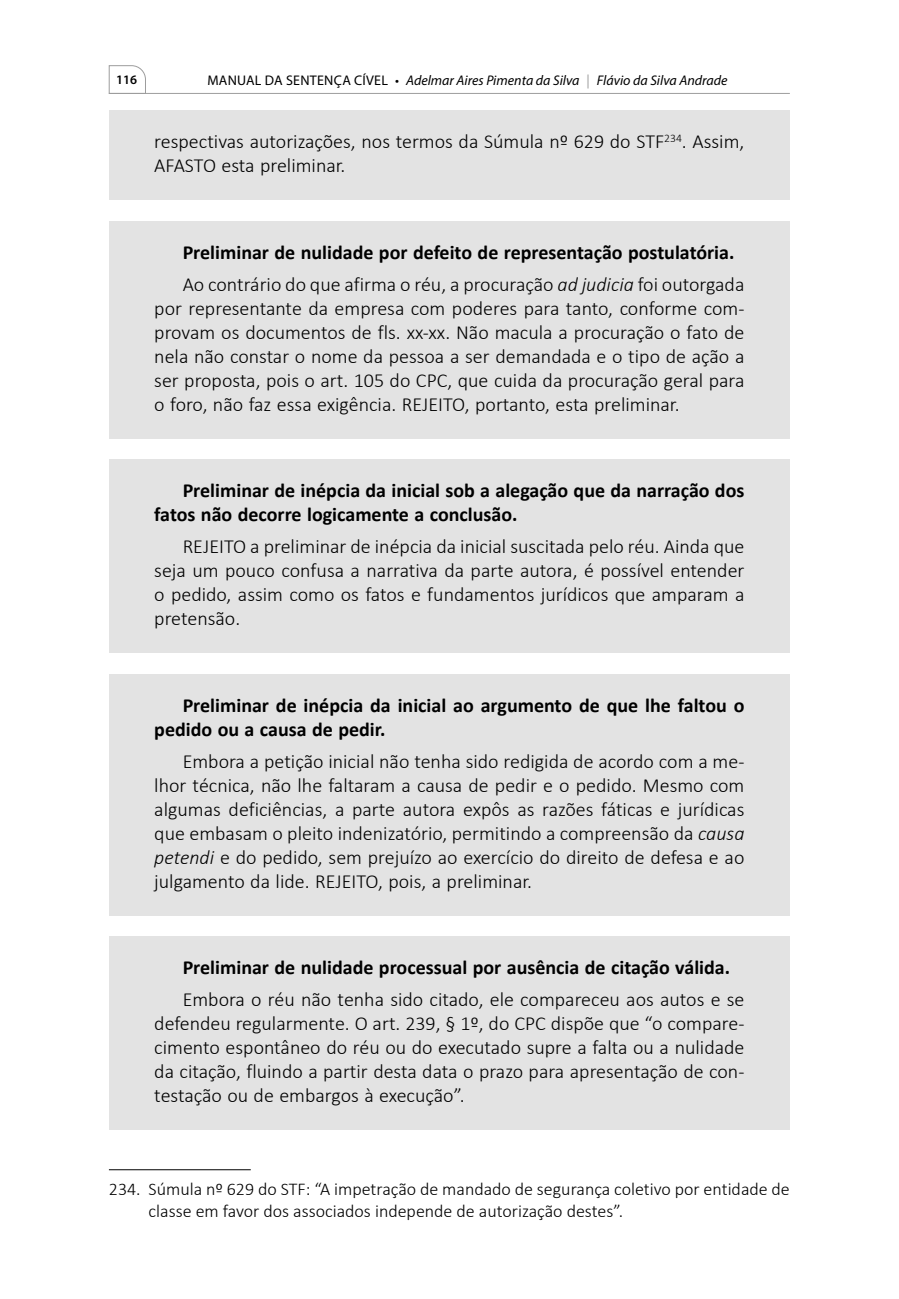
<style>
.page{position:relative;width:899px;height:1299px;background:#fff}
.page>*{position:absolute;margin:0;border:0;box-sizing:border-box;transform-origin:0 0}
.box_fecha{font:300 20px/24px "Calibri";color:#000;text-align:justify}
.box_abre{font:700 20px/24px "Calibri";color:#000}
.box_meio{font:300 20px/24px "Calibri";color:#000;text-align:justify}
.t1{font:300 18px/22px "Calibri";color:#000}
.t2{font:italic 14px "Myriad Pro";color:#000}
.t3{font:600 13px "Myriad Pro";color:#000}
.s1{font-style:normal}
.s2{font-style:normal;color:#9d9d9d}
.s3{font-style:italic}
</style>
<div class="page">
<svg style="left:109px;top:65px;width:37px;height:28px"></svg>
<hr style="left:109px;top:93px;width:680px;height:1px;background:#9d9d9d">
<div style="left:109px;top:111px;width:680px;height:89px;background:#e3e3e3"></div>
<div style="left:109px;top:221px;width:680px;height:43px;background:#e3e3e3"></div>
<div style="left:109px;top:253px;width:680px;height:185px;background:#e3e3e3"></div>
<div style="left:109px;top:459px;width:680px;height:67px;background:#e3e3e3"></div>
<div style="left:109px;top:515px;width:680px;height:138px;background:#e3e3e3"></div>
<div style="left:109px;top:674px;width:680px;height:66px;background:#e3e3e3"></div>
<div style="left:109px;top:730px;width:680px;height:185px;background:#e3e3e3"></div>
<div style="left:109px;top:936px;width:680px;height:43px;background:#e3e3e3"></div>
<div style="left:109px;top:968px;width:680px;height:161px;background:#e3e3e3"></div>
<hr style="left:109px;top:1169px;width:142px;height:1px;background:#000">
<p class="t3" style="left:116px;top:72px;width:22px">116</p>
<p class="t2" style="left:207px;top:72px;width:521px"><span class="s1">MANUAL DA SENTENÇA CÍVEL •</span> Adelmar Aires Pimenta da Silva <span class="s2">|</span> Flávio da Silva Andrade</p>
<p class="box_fecha" style="left:154px;top:130px;width:591px">respectivas autorizações, nos termos da Súmula nº 629 do STF<sup>234</sup>. Assim,<br>AFASTO esta preliminar.</p>
<p class="box_abre" style="left:183px;top:239px;width:553px">Preliminar de nulidade por defeito de representação postulatória.</p>
<p class="box_fecha" style="left:154px;top:272px;width:591px;text-indent:28px">Ao contrário do que afirma o réu, a procuração <span class="s3">ad judicia</span> foi outorgada por representante da empresa com poderes para tanto, conforme com&shy;provam os documentos de fls. xx-xx. Não macula a procuração o fato de nela não constar o nome da pessoa a ser demandada e o tipo de ação a ser proposta, pois o art. 105 do CPC, que cuida da procuração geral para o foro, não faz essa exigência. REJEITO, portanto, esta preliminar.</p>
<p class="box_abre" style="left:154px;top:478px;width:591px;text-indent:28px">Preliminar de inépcia da inicial sob a alegação que da narração dos fatos não decorre logicamente a conclusão.</p>
<p class="box_fecha" style="left:154px;top:534px;width:591px;text-indent:28px">REJEITO a preliminar de inépcia da inicial suscitada pelo réu. Ainda que seja um pouco confusa a narrativa da parte autora, é possível entender o pedido, assim como os fatos e fundamentos jurídicos que amparam a pretensão.</p>
<p class="box_abre" style="left:154px;top:692px;width:591px;text-indent:28px">Preliminar de inépcia da inicial ao argumento de que lhe faltou o pedido ou a causa de pedir.</p>
<p class="box_fecha" style="left:154px;top:748px;width:591px;text-indent:28px">Embora a petição inicial não tenha sido redigida de acordo com a me&shy;lhor técnica, não lhe faltaram a causa de pedir e o pedido. Mesmo com algumas deficiências, a parte autora expôs as razões fáticas e jurídicas que embasam o pleito indenizatório, permitindo a compreensão da <span class="s3">causa petendi</span> e do pedido, sem prejuízo ao exercício do direito de defesa e ao julgamento da lide. REJEITO, pois, a preliminar.</p>
<p class="box_abre" style="left:183px;top:954px;width:549px">Preliminar de nulidade processual por ausência de citação válida.</p>
<p class="box_meio" style="left:154px;top:987px;width:591px;text-indent:28px">Embora o réu não tenha sido citado, ele compareceu aos autos e se defendeu regularmente. O art. 239, § 1º, do CPC dispõe que “o compare&shy;cimento espontâneo do réu ou do executado supre a falta ou a nulidade da citação, fluindo a partir desta data o prazo para apresentação de con&shy;testação ou de embargos à execução”.</p>
<p class="t1" style="left:148px;top:1177px;width:642px;text-indent:-40px">234. Súmula nº 629 do STF: “A impetração de mandado de segurança coletivo por entidade de classe em favor dos associados independe de autorização destes”.</p>
</div>
